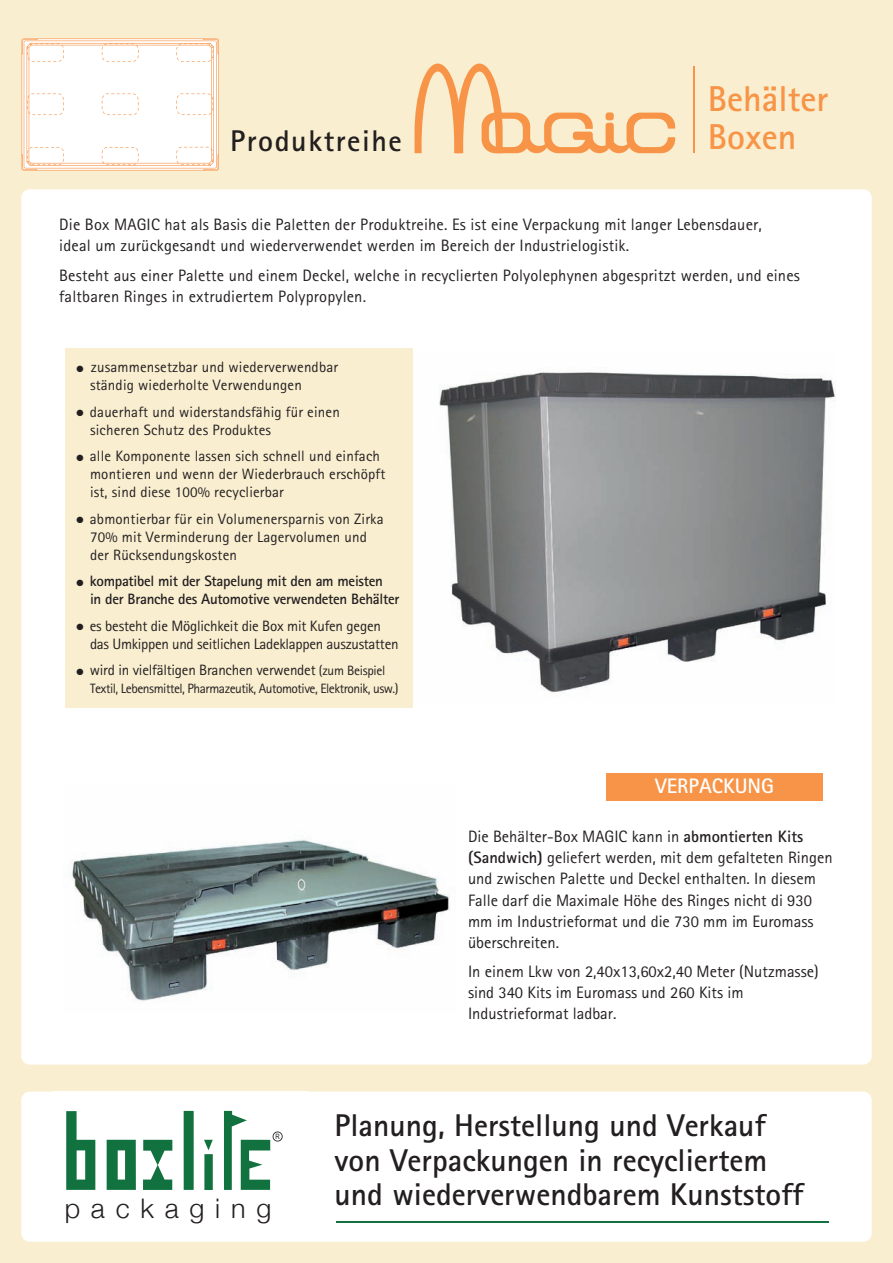
<style>
.page{position:relative;width:893px;height:1263px;background:#f9eed0}
.page>*{position:absolute;margin:0;border:0;box-sizing:border-box;transform-origin:0 0}
.t1{font:700 36px/37.5px "Rotis Sans Serif";color:#f79447}
.t2{font:700 31.5px/34.5px "Rotis Sans Serif";color:#231f20}
.t3{font:700 30px "Rotis Sans Serif";letter-spacing:.05em;color:#231f20}
.t4{font:300 27px "Helvetica Neue";letter-spacing:.4em;color:#231f20}
.t5{font:700 21px "Rotis Sans Serif";color:#fff}
.t6{font:16.5px/21px "Rotis Sans Serif";letter-spacing:.01em;color:#231f20}
.t7{font:15px/18px "Rotis Sans Serif";letter-spacing:.01em;color:#231f20}
.t8{font:15px/18px "Rotis Sans Serif";letter-spacing:-.02em;color:#231f20}
.t9{font:700 15px/18px "Rotis Sans Serif";letter-spacing:-.02em;color:#231f20}
.t10{font:15px "Rotis Sans Serif";letter-spacing:-.015em;color:#231f20}
.t11{font:13.5px "Rotis Sans Serif";letter-spacing:-.035em;color:#231f20}
.t12{font:7.35px "Arial Narrow";color:#231f20}
.s1{font-size:13.5px}
.s2{font-weight:700}
</style>
<div class="page">
<div style="left:21px;top:189px;width:851px;height:875px;background:#fff;border-radius:9px"></div>
<div style="left:65px;top:348px;width:347px;height:360px;background:#f9eed0"></div>
<img style="left:439px;top:372px;width:396px;height:321px">
<img style="left:70px;top:839px;width:380px;height:162px">
<div style="left:607px;top:773px;width:216px;height:27px;background:#f79447"></div>
<svg style="left:22px;top:38px;width:197px;height:133px;background:#fef7f1"></svg>
<svg style="left:415px;top:64px;width:260px;height:89px"></svg>
<div style="left:21px;top:1091px;width:851px;height:151px;background:#fff;border-radius:9px"></div>
<svg style="left:143px;top:1140px;width:29px;height:50px"></svg>
<svg style="left:204px;top:1140px;width:9px;height:10px"></svg>
<div style="left:204px;top:1154px;width:9px;height:36px;background:#11723f"></div>
<svg style="left:107px;top:1140px;width:29px;height:50px"></svg>
<svg style="left:66px;top:1111px;width:29px;height:79px"></svg>
<div style="left:184px;top:1111px;width:10px;height:79px;background:#11723f"></div>
<svg style="left:224px;top:1111px;width:59px;height:79px"></svg>
<hr style="left:337px;top:1221px;width:492px;height:1px;background:#11723f">
<hr style="left:693px;top:67px;width:1px;height:86px;background:#f79447">
<h3 class="t3" style="left:230px;top:122px;width:173px">Produktreihe</h3>
<h1 class="t1" style="left:708px;top:80px;width:122px">Behälter<br>Boxen</h1>
<p class="t6" style="left:59px;top:214px;width:704px">Die Box MAGIC hat als Basis die Paletten der Produktreihe. Es ist eine Verpackung mit langer Lebensdauer, ideal um zurückgesandt und wiederverwendet werden im Bereich der Industrielogistik.</p>
<p class="t6" style="left:59px;top:264px;width:742px">Besteht aus einer Palette und einem Deckel, welche in recyclierten Polyolephynen abgespritzt werden, und eines faltbaren Ringes in extrudiertem Polypropylen.</p>
<p class="t7" style="left:90px;top:358px;width:250px;text-indent:-13px">● zusammensetzbar und wiederverwendbar ständig wiederholte Verwendungen</p>
<p class="t7" style="left:90px;top:403px;width:251px;text-indent:-14px">● dauerhaft und widerstandsfähig für einen sicheren Schutz des Produktes</p>
<p class="t7" style="left:90px;top:447px;width:297px;text-indent:-14px">● alle Komponente lassen sich schnell und einfach montieren und wenn der Wiederbrauch erschöpft ist, sind diese 100% recyclierbar</p>
<p class="t7" style="left:90px;top:510px;width:295px;text-indent:-14px">● abmontierbar für ein Volumenersparnis von Zirka<br>70% mit Verminderung der Lagervolumen und der Rücksendungskosten</p>
<p class="t9" style="left:90px;top:572px;width:311px;text-indent:-14px">● kompatibel mit der Stapelung mit den am meisten<br>in der Branche des Automotive verwendeten Behälter</p>
<p class="t8" style="left:90px;top:617px;width:310px;text-indent:-14px">● es besteht die Möglichkeit die Box mit Kufen gegen das Umkippen und seitlichen Ladeklappen auszustatten</p>
<p class="t10" style="left:77px;top:661px;width:310px">● wird in vielfältigen Branchen verwendet <span class="s1">(zum Beispiel</span></p>
<p class="t11" style="left:90px;top:681px;width:310px">Textil, Lebensmittel, Pharmazeutik, Automotive, Elektronik, usw.)</p>
<p class="t5" style="left:655px;top:773px;width:120px">VERPACKUNG</p>
<p class="t6" style="left:468px;top:826px;width:366px">Die Behälter-Box MAGIC kann in <span class="s2">abmontierten Kits (Sandwich)</span> geliefert werden, mit dem gefalteten Ringen und zwischen Palette und Deckel enthalten. In diesem Falle darf die Maximale Höhe des Ringes nicht di 930 mm im Industrieformat und die 730 mm im Euromass überschreiten.</p>
<p class="t6" style="left:468px;top:961px;width:352px">In einem Lkw von 2,40x13,60x2,40 Meter (Nutzmasse) sind 340 Kits im Euromass und 260 Kits im<br>Industrieformat ladbar.</p>
<p class="t12" style="left:275px;top:1132px;width:6px">R</p>
<h3 class="t4" style="left:65px;top:1187px;width:208px">packaging</h3>
<h2 class="t2" style="left:335px;top:1108px;width:470px">Planung, Herstellung und Verkauf von Verpackungen in recycliertem und wiederverwendbarem Kunststoff</h2>
</div>
